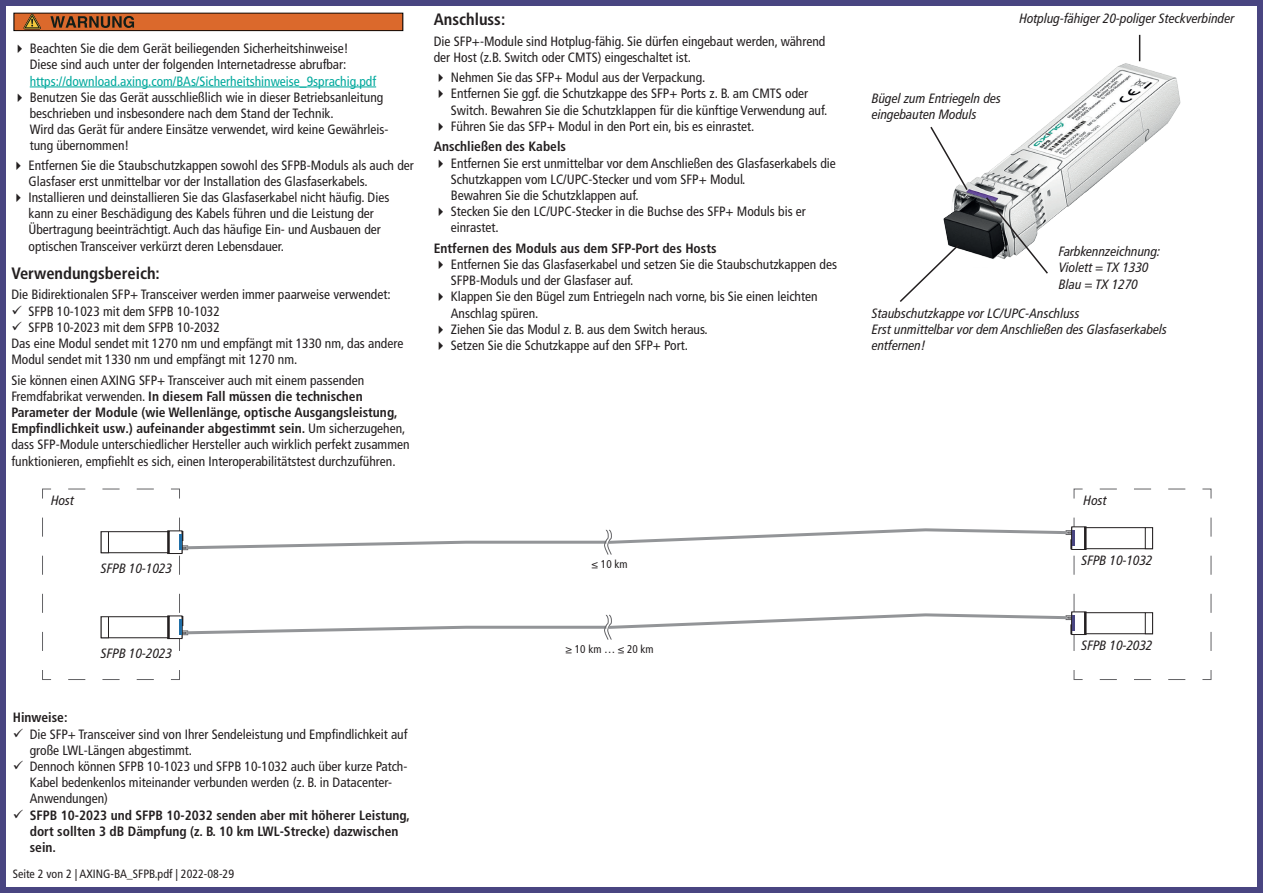
<style>
.page{position:relative;width:1263px;height:893px;background:#fff}
.page>*{position:absolute;margin:0;border:0;box-sizing:border-box;transform-origin:0 0}
.t1{font:700 condensed 16.5px "Frutiger LT Pro";color:#231f20}
.t2{font:condensed 13.5px/16.2px "Frutiger LT Pro";color:#231f20}
.t3{font:italic condensed 13.5px/16.2px "Frutiger LT Pro";color:#231f20}
.t4{font:700 condensed 13.5px/16.2px "Frutiger LT Pro";color:#231f20}
.t5{font:condensed 13.5px "Frutiger LT Pro";color:#00a99d}
.t6{font:condensed 12px "Frutiger LT Pro";color:#231f20}
.t7{font:condensed 11.25px "Frutiger LT Pro";color:#231f20}
.s1{font-weight:700}
</style>
<div class="page">
<hr style="left:30px;top:87px;width:346px;height:1px;background:#00a99d">
<div style="left:14px;top:13px;width:389px;height:18px;background:#db692c"></div>
<div style="left:14px;top:13px;width:389px;height:18px;border:1px solid #000001"></div>
<svg style="left:50px;top:16px;width:84px;height:12px"></svg>
<svg style="left:24px;top:14px;width:17px;height:15px"></svg>
<img style="left:943px;top:57px;width:238px;height:200px">
<svg style="left:1139px;top:35px;width:1px;height:26px"></svg>
<svg style="left:930px;top:125px;width:39px;height:67px"></svg>
<svg style="left:900px;top:243px;width:61px;height:59px"></svg>
<svg style="left:984px;top:196px;width:65px;height:78px"></svg>
<svg style="left:42px;top:488px;width:1170px;height:192px"></svg>
<div style="left:167px;top:616px;width:2px;height:23px;border:1px solid #231f20"></div>
<hr style="left:179px;top:620px;width:3px;height:15px;background:#206ea6">
<div style="left:0;top:0;width:1263px;height:893px;border:6px solid #494581"></div>
<p class="t2" style="left:30px;top:40px;width:320px">Beachten Sie die dem Gerät beiliegenden Sicherheitshinweise!<br>Diese sind auch unter der folgenden Internetadresse abrufbar:</p>
<p class="t5" style="left:30px;top:73px;width:348px">https://download.axing.com/BAs/Sicherheitshinweise_9sprachig.pdf</p>
<p class="t2" style="left:30px;top:89px;width:360px">Benutzen Sie das Gerät ausschließlich wie in dieser Betriebsanleitung beschrieben und insbesondere nach dem Stand der Technik.<br>Wird das Gerät für andere Einsätze verwendet, wird keine Gewährleis&shy;tung übernommen!</p>
<p class="t2" style="left:28px;top:157px;width:387px">Entfernen Sie die Staubschutzkappen sowohl des SFPB-Moduls als auch der Glasfaser erst unmittelbar vor der Installation des Glasfaserkabels.<br>Installieren und deinstallieren Sie das Glasfaserkabel nicht häufig. Dies kann zu einer Beschädigung des Kabels führen und die Leistung der Übertragung beeinträchtigt. Auch das häufige Ein- und Ausbauen der optischen Transceiver verkürzt deren Lebensdauer.</p>
<p class="t1" style="left:11px;top:263px;width:150px">Verwendungsbereich:</p>
<p class="t2" style="left:11px;top:287px;width:381px">Die Bidirektionalen SFP+ Transceiver werden immer paarweise verwendet:</p>
<p class="t2" style="left:28px;top:303px;width:193px">SFPB 10-1023 mit dem SFPB 10-1032</p>
<p class="t2" style="left:28px;top:319px;width:193px">SFPB 10-2023 mit dem SFPB 10-2032</p>
<p class="t2" style="left:11px;top:335px;width:393px">Das eine Modul sendet mit 1270 nm und empfängt mit 1330 nm, das andere</p>
<p class="t2" style="left:11px;top:351px;width:287px">Modul sendet mit 1330 nm und empfängt mit 1270 nm.</p>
<p class="t2" style="left:11px;top:372px;width:400px">Sie können einen AXING SFP+ Transceiver auch mit einem passenden Fremdfabrikat verwenden. <span class="s1">In diesem Fall müssen die technischen Parameter der Module (wie Wellenlänge, optische Ausgangsleistung, Empfindlichkeit usw.) aufeinander abgestimmt sein.</span> Um sicherzugehen, dass SFP-Module unterschiedlicher Hersteller auch wirklich perfekt zusammen funktionieren, empfiehlt es sich, einen Interoperabilitätstest durchzuführen.</p>
<p class="t1" style="left:434px;top:10px;width:73px">Anschluss:</p>
<p class="t2" style="left:434px;top:33px;width:393px">Die SFP+-Module sind Hotplug-fähig. Sie dürfen eingebaut werden, während der Host (z.B. Switch oder CMTS) eingeschaltet ist.</p>
<p class="t2" style="left:451px;top:70px;width:378px">Nehmen Sie das SFP+ Modul aus der Verpackung.<br>Entfernen Sie ggf. die Schutzkappe des SFP+ Ports z. B. am CMTS oder Switch. Bewahren Sie die Schutzklappen für die künftige Verwendung auf.<br>Führen Sie das SFP+ Modul in den Port ein, bis es einrastet.</p>
<p class="t4" style="left:434px;top:139px;width:134px">Anschließen des Kabels</p>
<p class="t2" style="left:451px;top:155px;width:387px">Entfernen Sie erst unmittelbar vor dem Anschließen des Glasfaserkabels die Schutzkappen vom LC/UPC-Stecker und vom SFP+ Modul.<br>Bewahren Sie die Schutzklappen auf.<br>Stecken Sie den LC/UPC-Stecker in die Buchse des SFP+ Moduls bis er einrastet.</p>
<p class="t4" style="left:434px;top:240px;width:284px">Entfernen des Moduls aus dem SFP-Port des Hosts</p>
<p class="t2" style="left:451px;top:256px;width:388px">Entfernen Sie das Glasfaserkabel und setzen Sie die Staubschutzkappen des SFPB-Moduls und der Glasfaser auf.<br>Klappen Sie den Bügel zum Entriegeln nach vorne, bis Sie einen leichten Anschlag spüren.<br>Ziehen Sie das Modul z. B. aus dem Switch heraus.<br>Setzen Sie die Schutzkappe auf den SFP+ Port.</p>
<p class="t3" style="left:1019px;top:10px;width:217px">Hotplug-fähiger 20-poliger Steckverbinder</p>
<p class="t3" style="left:872px;top:90px;width:131px">Bügel zum Entriegeln des eingebauten Moduls</p>
<p class="t3" style="left:1059px;top:243px;width:103px">Farbkennzeichnung:<br>Violett = TX 1330<br>Blau = TX 1270</p>
<p class="t3" style="left:872px;top:305px;width:297px">Staubschutzkappe vor LC/UPC-Anschluss<br>Erst unmittelbar vor dem Anschließen des Glasfaserkabels entfernen!</p>
<p class="t3" style="left:51px;top:493px;width:25px">Host</p>
<p class="t3" style="left:1083px;top:493px;width:25px">Host</p>
<p class="t3" style="left:101px;top:560px;width:73px">SFPB 10-1023</p>
<p class="t3" style="left:101px;top:645px;width:73px">SFPB 10-2023</p>
<p class="t4" style="left:13px;top:709px;width:56px">Hinweise:</p>
<p class="t2" style="left:30px;top:726px;width:379px">Die SFP+ Transceiver sind von Ihrer Sendeleistung und Empfindlichkeit auf große LWL-Längen abgestimmt.<br>Dennoch können SFPB 10-1023 und SFPB 10-1032 auch über kurze Patch-Kabel bedenkenlos miteinander verbunden werden (z. B. in Datacenter-Anwendungen)</p>
<p class="t4" style="left:30px;top:807px;width:382px">SFPB 10-2023 und SFPB 10-2032 senden aber mit höherer Leistung, dort sollten 3 dB Dämpfung (z. B. 10 km LWL-Strecke) dazwischen sein.</p>
<p class="t6" style="left:13px;top:867px;width:223px">Seite 2 von 2 | AXING-BA_SFPB.pdf | 2022-08-29</p>
<p class="t7" style="left:592px;top:557px;width:37px">≤ 10 km</p>
<p class="t7" style="left:565px;top:642px;width:90px">≥ 10 km … ≤ 20 km</p>
<p class="t3" style="left:1081px;top:552px;width:73px">SFPB 10-1032</p>
<p class="t3" style="left:1081px;top:637px;width:73px">SFPB 10-2032</p>
</div>
